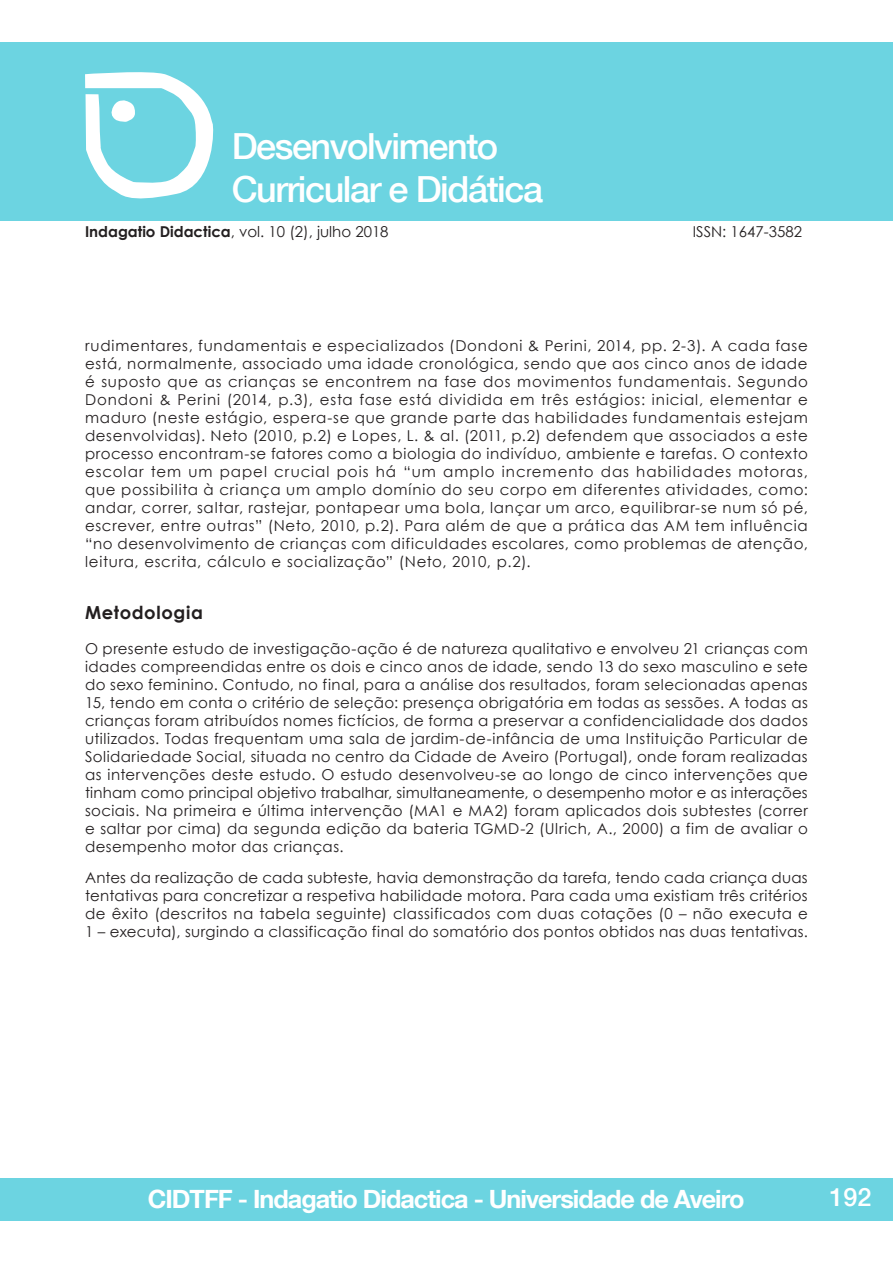
<style>
.page{position:relative;width:893px;height:1263px;background:#fff}
.page>*{position:absolute;margin:0;border:0;box-sizing:border-box;transform-origin:0 0}
.t1{font:500 36px/43.2px "Helvetica Neue LT Com";letter-spacing:-.04em;color:#fff}
.t2{font:700 25.2px "Helvetica Neue LT Com";letter-spacing:-.04em;color:#fff}
.t3{font:500 25.2px "Helvetica Neue LT Com";color:#fff}
.Titulos{font:700 18px "Century Gothic";letter-spacing:.035em;color:#231f20}
.paragrafos{font:15px/18px "Century Gothic";letter-spacing:.025em;color:#231f20;text-align:justify}
.paragrafos-2{font:15px "Century Gothic";color:#231f20}
.s1{font-weight:700}
</style>
<div class="page">
<div style="left:0;top:1178px;width:893px;height:42px;background:#6cd4e1"></div>
<div style="left:0;top:43px;width:893px;height:178px;background:#6cd4e1"></div>
<svg style="left:85px;top:72px;width:129px;height:127px"></svg>
<h1 class="t1" style="left:232px;top:124px;width:313px">Desenvolvimento<br>Curricular e Didática</h1>
<p class="paragrafos-2" style="left:85px;top:221px;width:305px"><span class="s1">Indagatio Didactica</span>, vol. 10 (2), julho 2018</p>
<p class="paragrafos-2" style="left:693px;top:221px;width:111px">ISSN: 1647-3582</p>
<p class="paragrafos" style="left:85px;top:337px;width:724px">rudimentares, fundamentais e especializados (Dondoni &amp; Perini, 2014, pp. 2-3). A cada fase está, normalmente, associado uma idade cronológica, sendo que aos cinco anos de idade é suposto que as crianças se encontrem na fase dos movimentos fundamentais. Segundo Dondoni &amp; Perini (2014, p.3), esta fase está dividida em três estágios: inicial, elementar e maduro (neste estágio, espera-se que grande parte das habilidades fundamentais estejam desenvolvidas). Neto (2010, p.2) e Lopes, L. &amp; al. (2011, p.2) defendem que associados a este processo encontram-se fatores como a biologia do indivíduo, ambiente e tarefas. O contexto escolar tem um papel crucial pois há “um amplo incremento das habilidades motoras, que possibilita à criança um amplo domínio do seu corpo em diferentes atividades, como: andar, correr, saltar, rastejar, pontapear uma bola, lançar um arco, equilibrar-se num só pé, escrever, entre outras” (Neto, 2010, p.2). Para além de que a prática das AM tem influência “no desenvolvimento de crianças com dificuldades escolares, como problemas de atenção, leitura, escrita, cálculo e socialização” (Neto, 2010, p.2).</p>
<p class="Titulos" style="left:85px;top:599px;width:119px">Metodologia</p>
<p class="paragrafos" style="left:85px;top:639px;width:724px">O presente estudo de investigação-ação é de natureza qualitativo e envolveu 21 crianças com idades compreendidas entre os dois e cinco anos de idade, sendo 13 do sexo masculino e sete do sexo feminino. Contudo, no final, para a análise dos resultados, foram selecionadas apenas 15, tendo em conta o critério de seleção: presença obrigatória em todas as sessões. A todas as crianças foram atribuídos nomes fictícios, de forma a preservar a confidencialidade dos dados utilizados. Todas frequentam uma sala de jardim-de-infância de uma Instituição Particular de Solidariedade Social, situada no centro da Cidade de Aveiro (Portugal), onde foram realizadas as intervenções deste estudo. O estudo desenvolveu-se ao longo de cinco intervenções que tinham como principal objetivo trabalhar, simultaneamente, o desempenho motor e as interações sociais. Na primeira e última intervenção (MA1 e MA2) foram aplicados dois subtestes (correr e saltar por cima) da segunda edição da bateria TGMD-2 (Ulrich, A., 2000) a fim de avaliar o desempenho motor das crianças.</p>
<p class="paragrafos" style="left:85px;top:868px;width:724px">Antes da realização de cada subteste, havia demonstração da tarefa, tendo cada criança duas tentativas para concretizar a respetiva habilidade motora. Para cada uma existiam três critérios de êxito (descritos na tabela seguinte) classificados com duas cotações (0 – não executa e 1 – executa), surgindo a classificação final do somatório dos pontos obtidos nas duas tentativas.</p>
<h2 class="t2" style="left:148px;top:1183px;width:598px">CIDTFF - Indagatio Didactica - Universidade de Aveiro</h2>
<h2 class="t3" style="left:829px;top:1181px;width:44px">192</h2>
</div>
